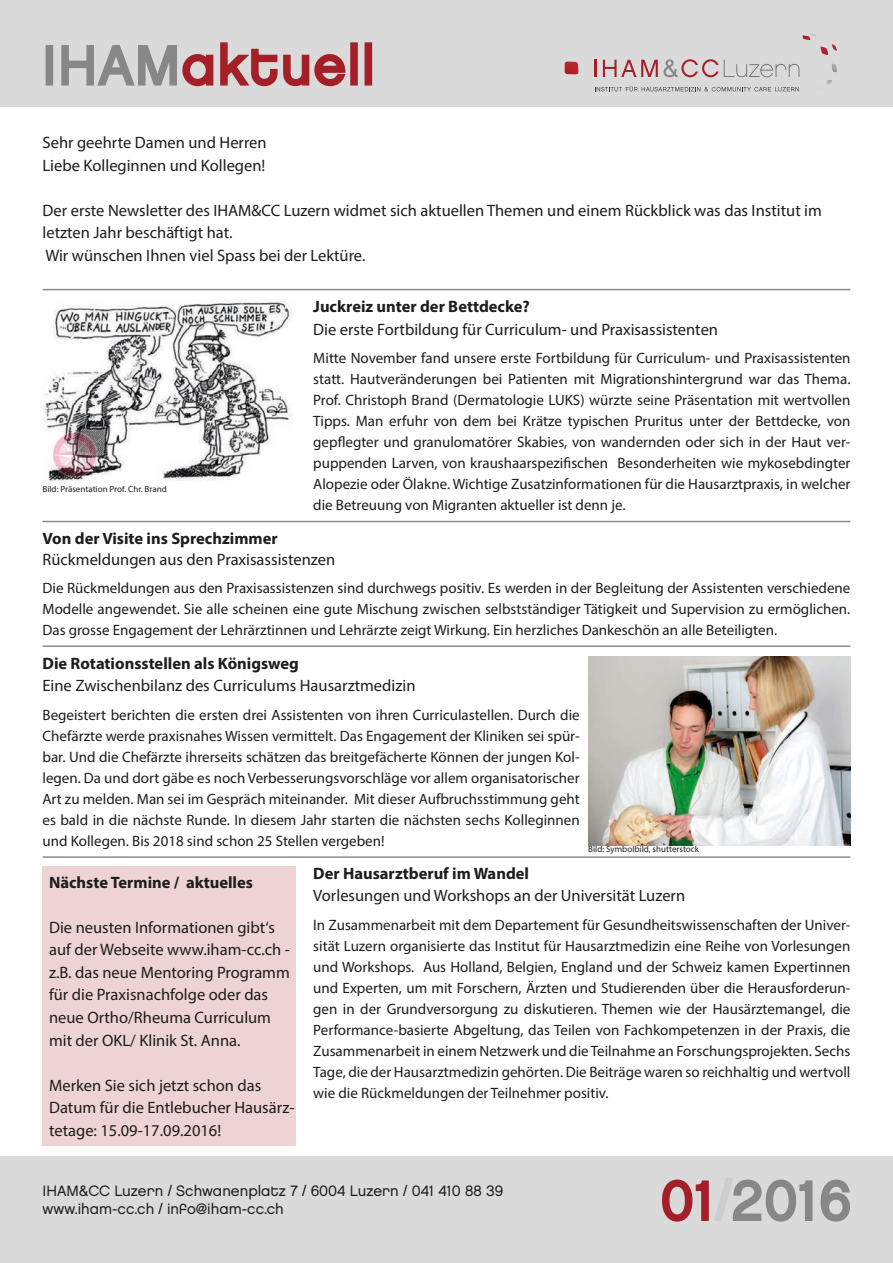
<style>
.page{position:relative;width:893px;height:1263px;background:#fff}
.page>*{position:absolute;margin:0;border:0;box-sizing:border-box;transform-origin:0 0}
.t1{font:54px "Chalet London Nineteen Eighty";letter-spacing:.04em;color:#a41f27}
.t2{font:54px "Chalet London Nineteen Eighty";letter-spacing:.04em;color:#878787}
.t3{font:16.5px/22.5px "Myriad Pro";color:#1d1d1b}
.t4{font:700 16.5px "Myriad Pro";color:#1d1d1b}
.t5{font:15px/21px "Myriad Pro";color:#1d1d1b;text-align:justify}
.t6{font:15px/18px "Chalet London Nineteen Eighty";color:#1d1d1b}
.t7{font:9px "Myriad Pro";color:#1d1d1b}
.s1{color:#878787}
.s2{color:#a41f27}
.s3{color:#cecdcd}
</style>
<div class="page">
<div style="left:43px;top:866px;width:253px;height:279px;background:#edd3d4"></div>
<div style="left:0;top:0;width:893px;height:106px;background:#dadada"></div>
<div style="left:0;top:1157px;width:893px;height:106px;background:#dadada"></div>
<svg style="left:565px;top:62px;width:13px;height:12px"></svg>
<svg style="left:594px;top:33px;width:243px;height:59px"></svg>
<div style="left:46px;top:45px;width:7px;height:41px;border:3px solid #878787"></div>
<svg style="left:61px;top:42px;width:285px;height:45px"></svg>
<div style="left:350px;top:42px;width:8px;height:44px;border:3px solid #a41f27"></div>
<div style="left:365px;top:42px;width:7px;height:44px;border:3px solid #a41f27"></div>
<svg style="left:662px;top:1178px;width:188px;height:44px"></svg>
<hr style="left:43px;top:521px;width:807px;height:1px;background:#8d8c8c">
<hr style="left:43px;top:856px;width:807px;height:2px;background:#8d8c8c">
<hr style="left:43px;top:645px;width:807px;height:2px;background:#8d8c8c">
<hr style="left:43px;top:289px;width:807px;height:1px;background:#8d8c8c">
<img style="left:588px;top:656px;width:262px;height:189px">
<img style="left:44px;top:300px;width:248px;height:183px">
<h1 class="t1" style="left:43px;top:32px;width:334px"><span class="s1">IHAM</span>aktuell</h1>
<p class="t3" style="left:43px;top:131px;width:226px">Sehr geehrte Damen und Herren<br>Liebe Kolleginnen und Kollegen!</p>
<p class="t3" style="left:43px;top:199px;width:781px">Der erste Newsletter des IHAM&amp;CC Luzern widmet sich aktuellen Themen und einem Rückblick was das Institut im letzten Jahr beschäftigt hat.<br>Wir wünschen Ihnen viel Spass bei der Lektüre.</p>
<p class="t4" style="left:313px;top:296px;width:218px">Juckreiz unter der Bettdecke?</p>
<p class="t3" style="left:313px;top:317px;width:406px">Die erste Fortbildung für Curriculum- und Praxisassistenten</p>
<p class="t5" style="left:313px;top:347px;width:539px">Mitte November fand unsere erste Fortbildung für Curriculum- und Praxisassistenten statt. Hautveränderungen bei Patienten mit Migrationshintergrund war das Thema.<br>Prof. Christoph Brand (Dermatologie LUKS) würzte seine Präsentation mit wertvollen Tipps. Man erfuhr von dem bei Krätze typischen Pruritus unter der Bettdecke, von gepflegter und granulomatörer Skabies, von wandernden oder sich in der Haut ver&shy;puppenden Larven, von kraushaarspezifischen Besonderheiten wie mykosebdingter Alopezie oder Ölakne. Wichtige Zusatzinformationen für die Hausarztpraxis, in welcher die Betreuung von Migranten aktueller ist denn je.</p>
<p class="t4" style="left:43px;top:528px;width:237px">Von der Visite ins Sprechzimmer</p>
<p class="t3" style="left:43px;top:548px;width:294px">Rückmeldungen aus den Praxisassistenzen</p>
<p class="t5" style="left:43px;top:578px;width:809px">Die Rückmeldungen aus den Praxisassistenzen sind durchwegs positiv. Es werden in der Begleitung der Assistenten verschiedene Modelle angewendet. Sie alle scheinen eine gute Mischung zwischen selbstständiger Tätigkeit und Supervision zu ermöglichen.<br>Das grosse Engagement der Lehrärztinnen und Lehrärzte zeigt Wirkung. Ein herzliches Dankeschön an alle Beteiligten.</p>
<p class="t7" style="left:43px;top:484px;width:126px">Bild: Präsentation Prof. Chr. Brand</p>
<p class="t4" style="left:43px;top:652px;width:258px">Die Rotationsstellen als Königsweg</p>
<p class="t3" style="left:43px;top:674px;width:374px">Eine Zwischenbilanz des Curriculums Hausarztmedizin</p>
<p class="t5" style="left:43px;top:704px;width:539px">Begeistert berichten die ersten drei Assistenten von ihren Curriculastellen. Durch die Chefärzte werde praxisnahes Wissen vermittelt. Das Engagement der Kliniken sei spür&shy;bar. Und die Chefärzte ihrerseits schätzen das breitgefächerte Können der jungen Kol&shy;legen. Da und dort gäbe es noch Verbesserungsvorschläge vor allem organisatorischer Art zu melden. Man sei im Gespräch miteinander. Mit dieser Aufbruchsstimmung geht es bald in die nächste Runde. In diesem Jahr starten die nächsten sechs Kolleginnen und Kollegen. Bis 2018 sind schon 25 Stellen vergeben!</p>
<p class="t4" style="left:313px;top:862px;width:217px">Der Hausarztberuf im Wandel</p>
<p class="t3" style="left:313px;top:884px;width:373px">Vorlesungen und Workshops an der Universität Luzern</p>
<p class="t5" style="left:313px;top:914px;width:539px">In Zusammenarbeit mit dem Departement für Gesundheitswissenschaften der Univer&shy;sität Luzern organisierte das Institut für Hausarztmedizin eine Reihe von Vorlesungen und Workshops. Aus Holland, Belgien, England und der Schweiz kamen Expertinnen und Experten, um mit Forschern, Ärzten und Studierenden über die Herausforderun&shy;gen in der Grundversorgung zu diskutieren. Themen wie der Hausärztemangel, die Performance-basierte Abgeltung, das Teilen von Fachkompetenzen in der Praxis, die Zusammenarbeit in einem Netzwerk und die Teilnahme an Forschungsprojekten. Sechs Tage, die der Hausarztmedizin gehörten. Die Beiträge waren so reichhaltig und wertvoll wie die Rückmeldungen der Teilnehmer positiv.</p>
<p class="t7" style="left:588px;top:844px;width:112px">Bild: Symbolbild, shutterstock</p>
<p class="t4" style="left:49px;top:872px;width:205px">Nächste Termine / aktuelles</p>
<p class="t3" style="left:49px;top:916px;width:242px">Die neusten Informationen gibt‘s auf der Webseite www.iham-cc.ch - z.B. das neue Mentoring Programm für die Praxisnachfolge oder das neue Ortho/Rheuma Curriculum mit der OKL/ Klinik St. Anna.</p>
<p class="t3" style="left:49px;top:1073px;width:247px">Merken Sie sich jetzt schon das<br>Datum für die Entlebucher Hausärz&shy;tetage: 15.09-17.09.2016!</p>
<p class="t6" style="left:43px;top:1181px;width:462px">IHAM&amp;CC Luzern / Schwanenplatz 7 / 6004 Luzern / 041 410 88 39 www.iham-cc.ch / info@iham-cc.ch</p>
<h1 class="t2" style="left:661px;top:1168px;width:191px"><span class="s2">01</span><span class="s3">/</span>2016</h1>
</div>
